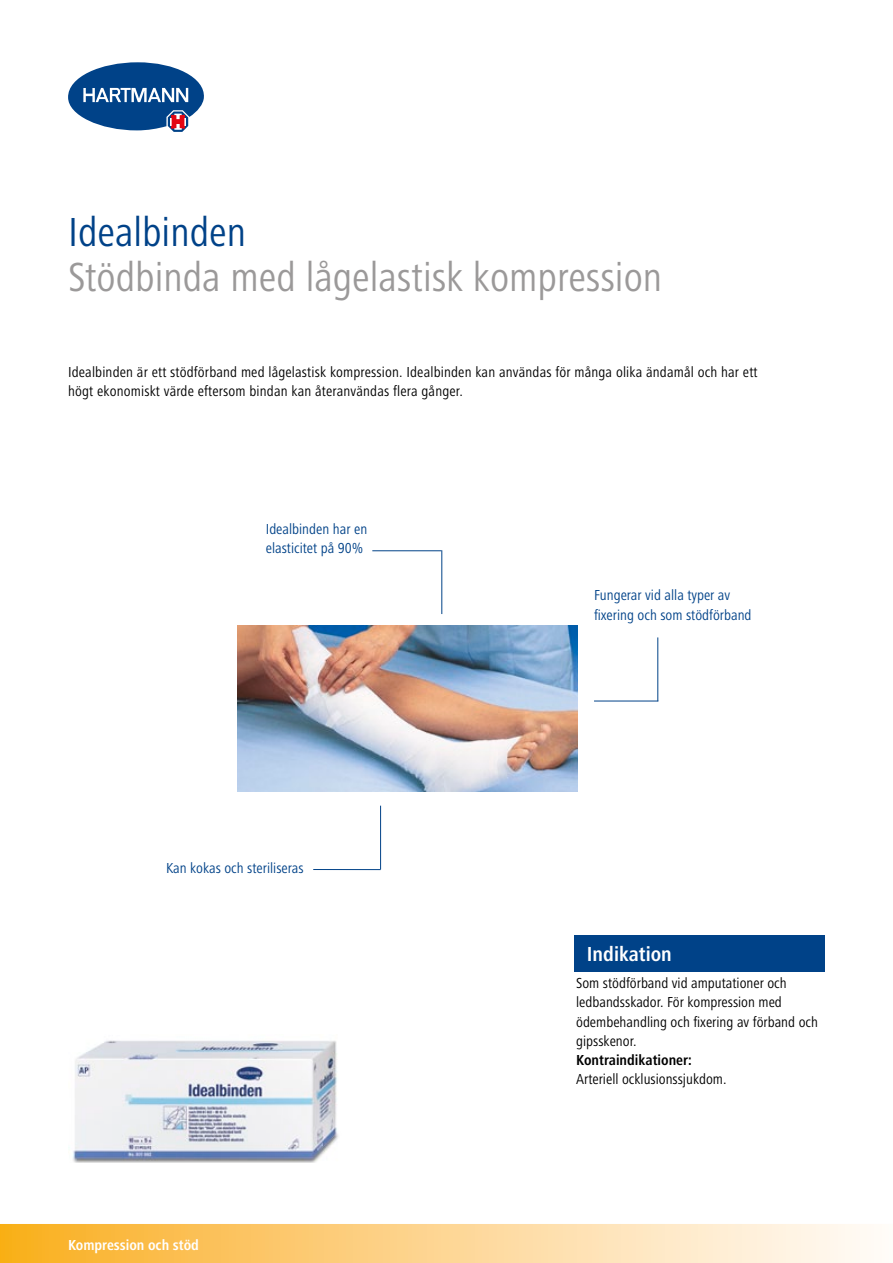
<style>
.page{position:relative;width:893px;height:1263px;background:#fff}
.page>*{position:absolute;margin:0;border:0;box-sizing:border-box;transform-origin:0 0}
.t1{font:condensed 42px "Frutiger Next LTCE";color:#9b9999}
.t2{font:condensed 42px "Frutiger Next LTCE";color:#004288}
.t3{font:700 condensed 21px "Frutiger Next LTCE";color:#fff}
.t4{font:condensed 15px/19.2px "Frutiger Next LTCE";letter-spacing:.01em;color:#000}
.t5{font:condensed 15px/19.2px "Frutiger Next LTCE";color:#004288}
.t6{font:700 condensed 15px "Frutiger Next LTCE";color:#000}
.t7{font:700 condensed 15px "Frutiger Next LTCE";color:#fff}
</style>
<div class="page">
<svg style="left:68px;top:62px;width:136px;height:70px"></svg>
<svg style="left:0;top:1224px;width:871px;height:39px;background:#fcd48e"></svg>
<div style="left:574px;top:935px;width:251px;height:37px;background:#004288"></div>
<hr style="left:657px;top:637px;width:1px;height:64px;background:#004288">
<hr style="left:594px;top:701px;width:64px;height:1px;background:#004288">
<hr style="left:441px;top:550px;width:1px;height:64px;background:#004288">
<hr style="left:372px;top:550px;width:69px;height:1px;background:#004288">
<hr style="left:380px;top:806px;width:1px;height:63px;background:#004288">
<hr style="left:313px;top:869px;width:68px;height:1px;background:#004288">
<img style="left:68px;top:1040px;width:270px;height:122px">
<img style="left:237px;top:626px;width:341px;height:166px">
<h1 class="t2" style="left:68px;top:209px;width:180px">Idealbinden</h1>
<h1 class="t1" style="left:68px;top:254px;width:596px">Stödbinda med lågelastisk kompression</h1>
<p class="t4" style="left:68px;top:362px;width:691px">Idealbinden är ett stödförband med lågelastisk kompression. Idealbinden kan användas för många olika ändamål och har ett högt ekonomiskt värde eftersom bindan kan återanvändas flera gånger.</p>
<p class="t5" style="left:266px;top:520px;width:103px">Idealbinden har en elasticitet på 90%</p>
<p class="t5" style="left:166px;top:858px;width:139px">Kan kokas och steriliseras</p>
<p class="t7" style="left:68px;top:1236px;width:132px">Kompression och stöd</p>
<p class="t5" style="left:594px;top:586px;width:159px">Fungerar vid alla typer av fixering och som stödförband</p>
<h2 class="t3" style="left:587px;top:942px;width:87px">Indikation</h2>
<p class="t4" style="left:576px;top:974px;width:243px">Som stödförband vid amputationer och ledbandsskador. För kompression med ödembehandling och fixering av förband och gipsskenor.</p>
<p class="t6" style="left:576px;top:1051px;width:117px">Kontraindikationer:</p>
<p class="t4" style="left:576px;top:1069px;width:152px">Arteriell ocklusionssjukdom.</p>
</div>
